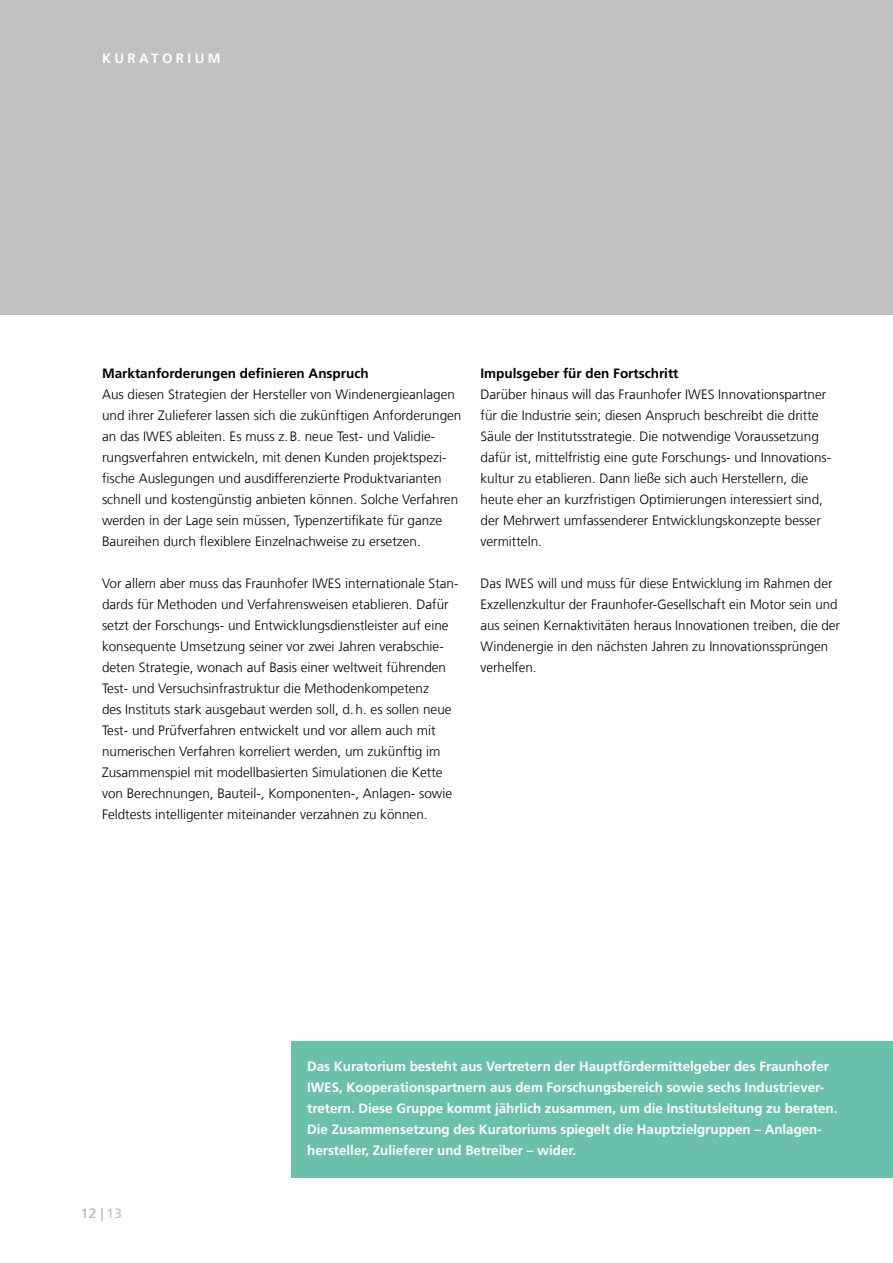
<style>
.page{position:relative;width:893px;height:1263px;background:#fff}
.page>*{position:absolute;margin:0;border:0;box-sizing:border-box;transform-origin:0 0}
.t1{font:300 13.5px/21px "Frutiger LT Com";color:#000}
.t2{font:700 13.5px/21px "Frutiger LT Com";color:#fff}
.t3{font:700 13.5px "Frutiger LT Com";color:#000}
.t4{font:700 13.5px "Frutiger LT Com";letter-spacing:.25em;color:#fff}
.t5{font:13.5px "Frutiger LT Com";color:#c0c0c1}
</style>
<div class="page">
<div style="left:0;top:0;width:893px;height:315px;background:#c0c0c1"></div>
<div style="left:291px;top:1041px;width:602px;height:137px;background:#6bc0ac"></div>
<p class="t4" style="left:102px;top:50px;width:120px">KURATORIUM</p>
<p class="t3" style="left:102px;top:365px;width:268px">Marktanforderungen definieren Anspruch</p>
<p class="t1" style="left:102px;top:384px;width:361px">Aus diesen Strategien der Hersteller von Windenergieanlagen und ihrer Zulieferer lassen sich die zukünftigen Anforderungen an das IWES ableiten. Es muss z.B. neue Test- und Validie&shy;rungsverfahren entwickeln, mit denen Kunden projektspezi&shy;fische Auslegungen und ausdifferenzierte Produktvarianten schnell und kostengünstig anbieten können. Solche Verfahren werden in der Lage sein müssen, Typenzertifikate für ganze Baureihen durch flexiblere Einzelnachweise zu ersetzen.</p>
<p class="t1" style="left:102px;top:573px;width:358px">Vor allem aber muss das Fraunhofer IWES internationale Stan&shy;dards für Methoden und Verfahrensweisen etablieren. Dafür setzt der Forschungs- und Entwicklungsdienstleister auf eine konsequente Umsetzung seiner vor zwei Jahren verabschie&shy;deten Strategie, wonach auf Basis einer weltweit führenden Test- und Versuchsinfrastruktur die Methodenkompetenz<br>des Instituts stark ausgebaut werden soll, d.h. es sollen neue Test- und Prüfverfahren entwickelt und vor allem auch mit numerischen Verfahren korreliert werden, um zukünftig im Zusammenspiel mit modellbasierten Simulationen die Kette von Berechnungen, Bauteil-, Komponenten-, Anlagen- sowie Feldtests intelligenter miteinander verzahnen zu können.</p>
<p class="t3" style="left:480px;top:366px;width:200px">Impulsgeber für den Fortschritt</p>
<p class="t1" style="left:480px;top:384px;width:352px">Darüber hinaus will das Fraunhofer IWES Innovationspartner für die Industrie sein; diesen Anspruch beschreibt die dritte Säule der Institutsstrategie. Die notwendige Voraussetzung dafür ist, mittelfristig eine gute Forschungs- und Innovations&shy;kultur zu etablieren. Dann ließe sich auch Herstellern, die heute eher an kurzfristigen Optimierungen interessiert sind, der Mehrwert umfassenderer Entwicklungskonzepte besser vermitteln.</p>
<p class="t1" style="left:480px;top:573px;width:361px">Das IWES will und muss für diese Entwicklung im Rahmen der Exzellenzkultur der Fraunhofer-Gesellschaft ein Motor sein und aus seinen Kernaktivitäten heraus Innovationen treiben, die der Windenergie in den nächsten Jahren zu Innovationssprüngen verhelfen.</p>
<p class="t5" style="left:81px;top:1205px;width:43px">12 | 13</p>
<p class="t2" style="left:307px;top:1056px;width:532px">Das Kuratorium besteht aus Vertretern der Hauptfördermittelgeber des Fraunhofer IWES, Kooperationspartnern aus dem Forschungsbereich sowie sechs Industriever&shy;tretern. Diese Gruppe kommt jährlich zusammen, um die Institutsleitung zu beraten.<br>Die Zusammensetzung des Kuratoriums spiegelt die Hauptzielgruppen – Anlagen&shy;hersteller, Zulieferer und Betreiber – wider.</p>
</div>
